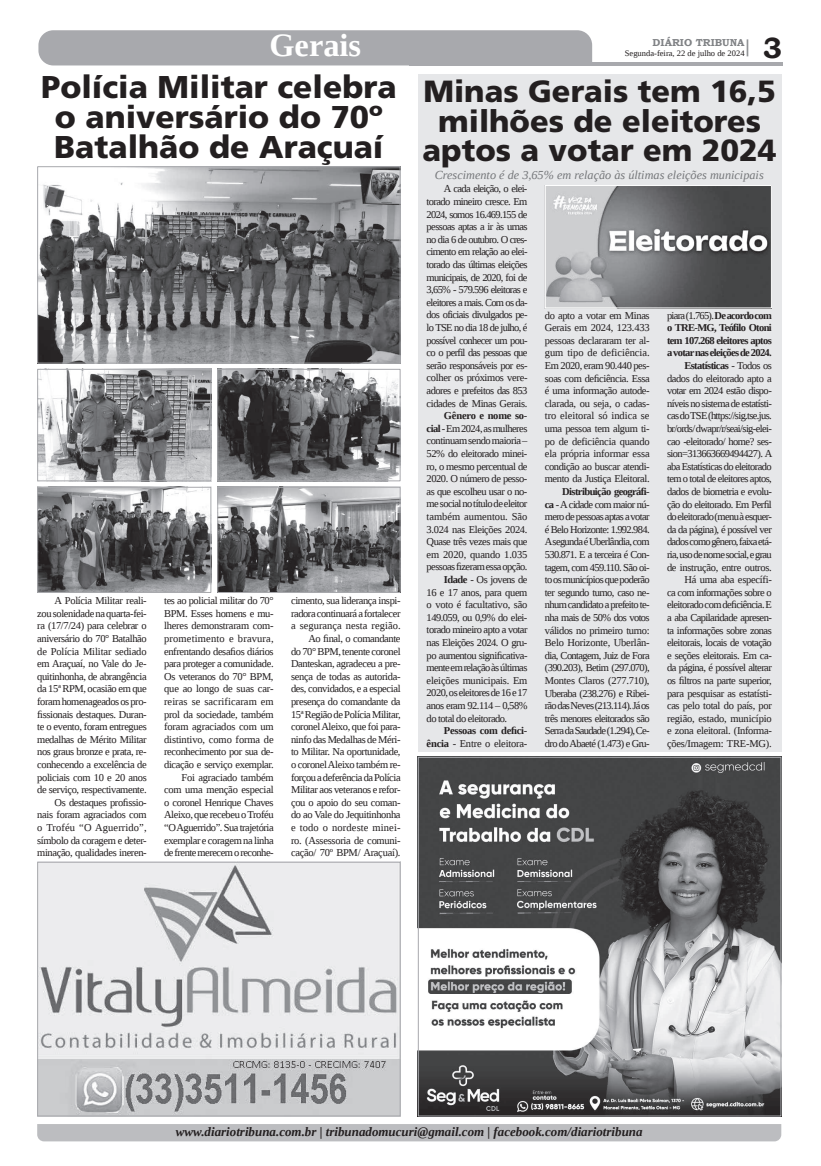
<style>
.page{position:relative;width:821px;height:1166px;background:#fff}
.page>*{position:absolute;margin:0;border:0;box-sizing:border-box;transform-origin:0 0}
.t1{font:700 32.38px "Liberation Serif";color:#fff}
.t2{font:900 31.5px/29.8px "Frutiger LT Std";color:#231f20;text-align:center}
.t3{font:900 30.62px/29.8px "Frutiger LT Std";color:#231f20;text-align:center}
.t4{font:700 29.31px "Bookman Old Style";color:#231f20}
.t5{font:italic 700 12.95px "Liberation Serif";color:#231f20}
.t6{font:italic 12.25px "Liberation Serif";color:#76787b}
.t7{font:10.5px/12.6px "Liberation Serif";letter-spacing:-.035em;color:#231f20;text-align:justify}
.t8{font:10.5px/12.6px "Liberation Serif";letter-spacing:-.055em;color:#231f20;text-align:right}
.t9{font:700 10.5px/12.6px "Liberation Serif";letter-spacing:-.025em;color:#231f20;text-align:right}
.t10{font:10.5px "Liberation Serif";letter-spacing:-.005em;color:#231f20}
.t11{font:10.5px "Liberation Serif";letter-spacing:-.01em;color:#231f20}
.t12{font:700 10.06px "Bookman Old Style";color:#808285}
.t13{font:8.4px "Liberation Serif";color:#231f20}
.s1{font-weight:700}
.s2{font-weight:400}
</style>
<div class="page">
<hr style="left:409px;top:62px;width:374px;height:3px;background:#a8a9ad">
<div style="left:38px;top:30px;width:554px;height:35px;background:#a8a9ad"></div>
<svg style="left:747px;top:39px;width:1px;height:17px"></svg>
<div style="left:37px;top:1124px;width:744px;height:17px;background:#bcbdc0"></div>
<div style="left:418px;top:74px;width:363px;height:678px;background:#e6e7e9"></div>
<img style="left:39px;top:371px;width:170px;height:108px">
<div style="left:37px;top:369px;width:174px;height:112px;border:1px solid #a8a9ad"></div>
<img style="left:39px;top:168px;width:360px;height:193px">
<div style="left:37px;top:166px;width:364px;height:197px;border:1px solid #a8a9ad"></div>
<img style="left:219px;top:371px;width:180px;height:108px">
<div style="left:217px;top:369px;width:184px;height:112px;border:1px solid #a8a9ad"></div>
<img style="left:39px;top:489px;width:170px;height:102px">
<div style="left:37px;top:487px;width:174px;height:106px;border:1px solid #a8a9ad"></div>
<img style="left:219px;top:489px;width:180px;height:102px">
<div style="left:217px;top:487px;width:184px;height:106px;border:1px solid #a8a9ad"></div>
<img style="left:420px;top:759px;width:359px;height:355px">
<div style="left:418px;top:757px;width:363px;height:359px;border:1px solid #a8a9ad"></div>
<img style="left:547px;top:187px;width:223px;height:119px">
<div style="left:545px;top:185px;width:227px;height:123px;border:1px solid #fff"></div>
<img style="left:39px;top:864px;width:360px;height:250px">
<div style="left:37px;top:862px;width:364px;height:254px;border:1px solid #a8a9ad"></div>
<h1 class="t1" style="left:269px;top:24px;width:93px">Gerais</h1>
<h2 class="t2" style="left:41px;top:72px;width:357px">Polícia Militar celebra o aniversário do 70º<br>Batalhão de Araçuaí</h2>
<p class="t7" style="left:37px;top:594px;width:111px;text-align:right">A Polícia Militar reali-<br>zou solenidade na quarta-fei&shy;ra (17/7/24) para celebrar o aniversário do 70° Batalhão de Polícia Militar sediado em Araçuaí, no Vale do Je&shy;quitinhonha, de abrangência da 15ª RPM, ocasião em que foram homenageados os pro&shy;fissionais destaques. Duran&shy;te o evento, foram entregues medalhas de Mérito Militar nos graus bronze e prata, re&shy;conhecendo a excelência de policiais com 10 e 20 anos de serviço, respectivamente.<br>Os destaques profissio&shy;nais foram agraciados com o Troféu “O Aguerrido”, símbolo da coragem e deter&shy;minação, qualidades ineren-</p>
<p class="t7" style="left:164px;top:594px;width:111px;text-align:right">tes ao policial militar do 70°<br>BPM. Esses homens e mu&shy;lheres demonstraram com&shy;prometimento e bravura, enfrentando desafios diários para proteger a comunidade.<br>Os veteranos do 70° BPM, que ao longo de suas car&shy;reiras se sacrificaram em prol da sociedade, também foram agraciados com um distintivo, como forma de reconhecimento por sua de&shy;dicação e serviço exemplar.<br>Foi agraciado também com uma menção especial o coronel Henrique Chaves<br>Aleixo, que recebeu o Troféu “O Aguerrido”. Sua trajetória exemplar e coragem na linha de frente merecem o reconhe-</p>
<p class="t7" style="left:291px;top:594px;width:111px;text-align:right">cimento, sua liderança inspi&shy;radora continuará a fortalecer a segurança nesta região.<br>Ao final, o comandante<br>do 70° BPM, tenente coronel<br>Danteskan, agradeceu a pre&shy;sença de todas as autorida&shy;des, convidados, e a especial presença do comandante da<br>15ª Região de Polícia Militar, coronel Aleixo, que foi para&shy;ninfo das Medalhas de Méri&shy;to Militar. Na oportunidade, o coronel Aleixo também re&shy;forçou a deferência da Polícia<br>Militar aos veteranos e refor&shy;çou o apoio do seu coman&shy;do ao Vale do Jequitinhonha e todo o nordeste minei&shy;ro. (Assessoria de comuni&shy;cação/ 70º BPM/ Araçuaí).</p>
<p class="t12" style="left:653px;top:35px;width:93px">DIÁRIO TRIBUNA</p>
<p class="t13" style="left:625px;top:48px;width:121px">Segunda-feira, 22 de julho de 2024</p>
<h3 class="t4" style="left:763px;top:27px;width:21px">3</h3>
<h3 class="t3" style="left:423px;top:76px;width:356px">Minas Gerais tem 16,5 milhões de eleitores aptos a votar em 2024</h3>
<p class="t7" style="left:427px;top:182px;width:102px;text-indent:17px">A cada eleição, o elei&shy;torado mineiro cresce. Em 2024, somos 16.469.155 de pessoas aptas a ir às urnas no dia 6 de outubro. O cres&shy;cimento em relação ao elei&shy;torado das últimas eleições municipais, de 2020, foi de 3,65% - 579.596 eleitoras e eleitores a mais. Com os da&shy;dos oficiais divulgados pe&shy;lo TSE no dia 18 de julho, é possível conhecer um pou&shy;co o perfil das pessoas que serão responsáveis por es&shy;colher os próximos vere&shy;adores e prefeitos das 853 cidades de Minas Gerais.</p>
<p class="t9" style="left:444px;top:409px;width:85px">Gênero e nome so-</p>
<p class="t7" style="left:427px;top:422px;width:102px"><span class="s1">cial</span> - Em 2024, as mulheres</p>
<p class="t7" style="left:427px;top:434px;width:102px">continuam sendo maioria –</p>
<p class="t7" style="left:427px;top:447px;width:102px">52% do eleitorado minei-</p>
<p class="t7" style="left:427px;top:460px;width:102px">ro, o mesmo percentual de</p>
<p class="t7" style="left:427px;top:472px;width:102px">2020. O número de pesso-</p>
<p class="t7" style="left:427px;top:485px;width:102px">as que escolheu usar o no-</p>
<p class="t7" style="left:427px;top:497px;width:102px">me social no título de eleitor</p>
<p class="t10" style="left:427px;top:510px;width:102px">também aumentou. São</p>
<p class="t7" style="left:427px;top:523px;width:102px">3.024 nas Eleições 2024.</p>
<p class="t7" style="left:427px;top:535px;width:102px">Quase três vezes mais que</p>
<p class="t11" style="left:427px;top:547px;width:102px">em 2020, quando 1.035</p>
<p class="t8" style="left:427px;top:560px;width:102px">pessoas fizeram essa opção.</p>
<p class="t7" style="left:444px;top:573px;width:85px"><span class="s1">Idade</span> - Os jovens de</p>
<p class="t7" style="left:427px;top:586px;width:102px">16 e 17 anos, para quem</p>
<p class="t7" style="left:427px;top:598px;width:102px">o voto é facultativo, são</p>
<p class="t7" style="left:427px;top:611px;width:102px">149.059, ou 0,9% do elei-</p>
<p class="t7" style="left:427px;top:623px;width:102px">torado mineiro apto a votar</p>
<p class="t7" style="left:427px;top:636px;width:102px">nas Eleições 2024. O gru-</p>
<p class="t7" style="left:427px;top:649px;width:102px">po aumentou significativa-</p>
<p class="t8" style="left:427px;top:661px;width:102px">mente em relação às últimas</p>
<p class="t7" style="left:427px;top:674px;width:102px">eleições municipais. Em</p>
<p class="t7" style="left:427px;top:686px;width:102px">2020, os eleitores de 16 e 17</p>
<p class="t7" style="left:427px;top:699px;width:102px">anos eram 92.114 – 0,58%</p>
<p class="t7" style="left:427px;top:712px;width:82px">do total do eleitorado.</p>
<p class="t9" style="left:427px;top:724px;width:102px">Pessoas com defici&shy;ência <span class="s2">- Entre o eleitora-</span></p>
<p class="t6" style="left:435px;top:167px;width:331px">Crescimento é de 3,65% em relação às últimas eleições municipais</p>
<p class="t7" style="left:545px;top:309px;width:106px">do apto a votar em Minas Gerais em 2024, 123.433 pessoas declararam ter al&shy;gum tipo de deficiência.<br>Em 2020, eram 90.440 pes&shy;soas com deficiência. Essa é uma informação autode&shy;clarada, ou seja, o cadas&shy;tro eleitoral só indica se uma pessoa tem algum ti&shy;po de deficiência quando ela própria informar essa condição ao buscar atendi&shy;mento da Justiça Eleitoral.</p>
<p class="t7" style="left:545px;top:485px;width:106px;text-indent:17px"><span class="s1">Distribuição geográfi&shy;ca</span> - A cidade com maior nú&shy;mero de pessoas aptas a votar é Belo Horizonte: 1.992.984.<br>A segunda é Uberlândia, com 530.871. E a terceira é Con&shy;tagem, com 459.110. São oi&shy;to os municípios que poderão ter segundo turno, caso ne&shy;nhum candidato a prefeito te&shy;nha mais de 50% dos votos válidos no primeiro turno:<br>Belo Horizonte, Uberlân&shy;dia, Contagem, Juiz de Fora (390.203), Betim (297.070), Montes Claros (277.710), Uberaba (238.276) e Ribei&shy;rão das Neves (213.114). Já os três menores eleitorados são Serra da Saudade (1.294), Ce&shy;dro do Abaeté (1.473) e Gru-</p>
<p class="t8" style="left:667px;top:309px;width:107px">piara (1.765). <span class="s1">De acordo com o TRE-MG, Teófilo Otoni tem 107.268 eleitores aptos a votar nas eleições de 2024.<br>Estatísticas</span> - Todos os dados do eleitorado apto a votar em 2024 estão dispo&shy;níveis no sistema de estatísti&shy;cas do TSE (https://sig.tse.jus. br/ords/ dwapr/r/seai/sig-elei&shy;cao -eleitorado/ home? ses&shy;sion=313663669494427). A aba Estatísticas do eleitorado tem o total de eleitores aptos, dados de biometria e evolu&shy;ção do eleitorado. Em Perfil do eleitorado (menu à esquer&shy;da da página), é possível ver dados como gênero, faixa etá&shy;ria, uso de nome social, e grau de instrução, entre outros.<br>Há uma aba específi-<br>ca com informações sobre o eleitorado com deficiência. E a aba Capilaridade apresen&shy;ta informações sobre zonas eleitorais, locais de votação e seções eleitorais. Em ca&shy;da página, é possível alterar os filtros na parte superior, para pesquisar as estatísti&shy;cas pelo total do país, por região, estado, município e zona eleitoral. (Informa&shy;ções/Imagem: TRE-MG).</p>
<p class="t5" style="left:176px;top:1123px;width:468px">www.diariotribuna.com.br | tribunadomucuri@gmail.com | facebook.com/diariotribuna</p>
</div>
